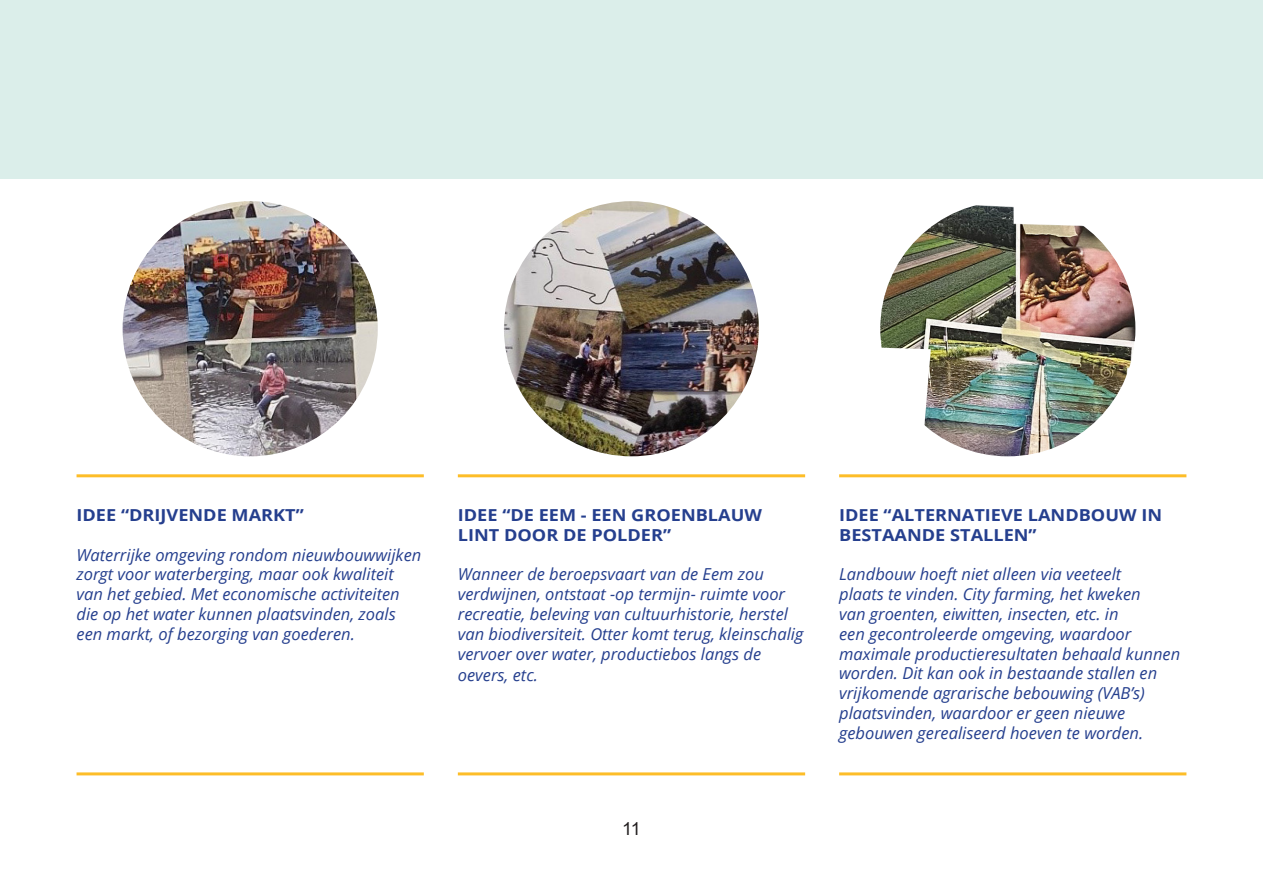
<style>
.page{position:relative;width:1263px;height:893px;background:#fff}
.page>*{position:absolute;margin:0;border:0;box-sizing:border-box;transform-origin:0 0}
.t1{font:18px "Arial";color:#231f20}
.t2{font:italic 16.5px/19.8px "Open Sans";color:#253f8e}
.t3{font:700 16.5px/19.8px "Open Sans";color:#253f8e;scale:1.1 1}
</style>
<div class="page">
<hr style="left:0;top:594px;width:1px;height:297px;background:#bedffe">
<img style="left:123px;top:201px;width:255px;height:255px;border-radius:128px">
<hr style="left:77px;top:772px;width:347px;height:3px;background:#fdbd28">
<hr style="left:77px;top:474px;width:347px;height:3px;background:#fdbd28">
<img style="left:504px;top:201px;width:255px;height:255px;border-radius:128px">
<hr style="left:458px;top:772px;width:347px;height:3px;background:#fdbd28">
<hr style="left:458px;top:474px;width:347px;height:3px;background:#fdbd28">
<img style="left:880px;top:201px;width:255px;height:255px;border-radius:128px">
<hr style="left:839px;top:772px;width:347px;height:3px;background:#fdbd28">
<hr style="left:839px;top:474px;width:347px;height:3px;background:#fdbd28">
<div style="left:0;top:0;width:1263px;height:179px;background:#dbeeea"></div>
<p class="t3" style="left:77px;top:505px;width:208px">IDEE “DRIJVENDE MARKT”</p>
<p class="t2" style="left:77px;top:544px;width:346px">Waterrijke omgeving rondom nieuwbouwwijken zorgt voor waterberging, maar ook kwaliteit van het gebied. Met economische activiteiten die op het water kunnen plaatsvinden, zoals een markt, of bezorging van goederen.</p>
<p class="t3" style="left:458px;top:505px;width:278px">IDEE “DE EEM - EEN GROENBLAUW<br>LINT DOOR DE POLDER”</p>
<p class="t2" style="left:458px;top:564px;width:347px">Wanneer de beroepsvaart van de Eem zou verdwijnen, ontstaat -op termijn- ruimte voor recreatie, beleving van cultuurhistorie, herstel van biodiversiteit. Otter komt terug, kleinschalig vervoer over water, productiebos langs de</p>
<p class="t2" style="left:458px;top:665px;width:82px">oevers, etc.</p>
<p class="t1" style="left:622px;top:816px;width:20px">11</p>
<p class="t3" style="left:839px;top:505px;width:295px">IDEE “ALTERNATIEVE LANDBOUW IN<br>BESTAANDE STALLEN”</p>
<p class="t2" style="left:839px;top:564px;width:343px">Landbouw hoeft niet alleen via veeteelt<br>plaats te vinden. City farming, het kweken<br>van groenten, eiwitten, insecten, etc. in<br>een gecontroleerde omgeving, waardoor maximale productieresultaten behaald kunnen worden. Dit kan ook in bestaande stallen en vrijkomende agrarische bebouwing (VAB’s) plaatsvinden, waardoor er geen nieuwe gebouwen gerealiseerd hoeven te worden.</p>
</div>
